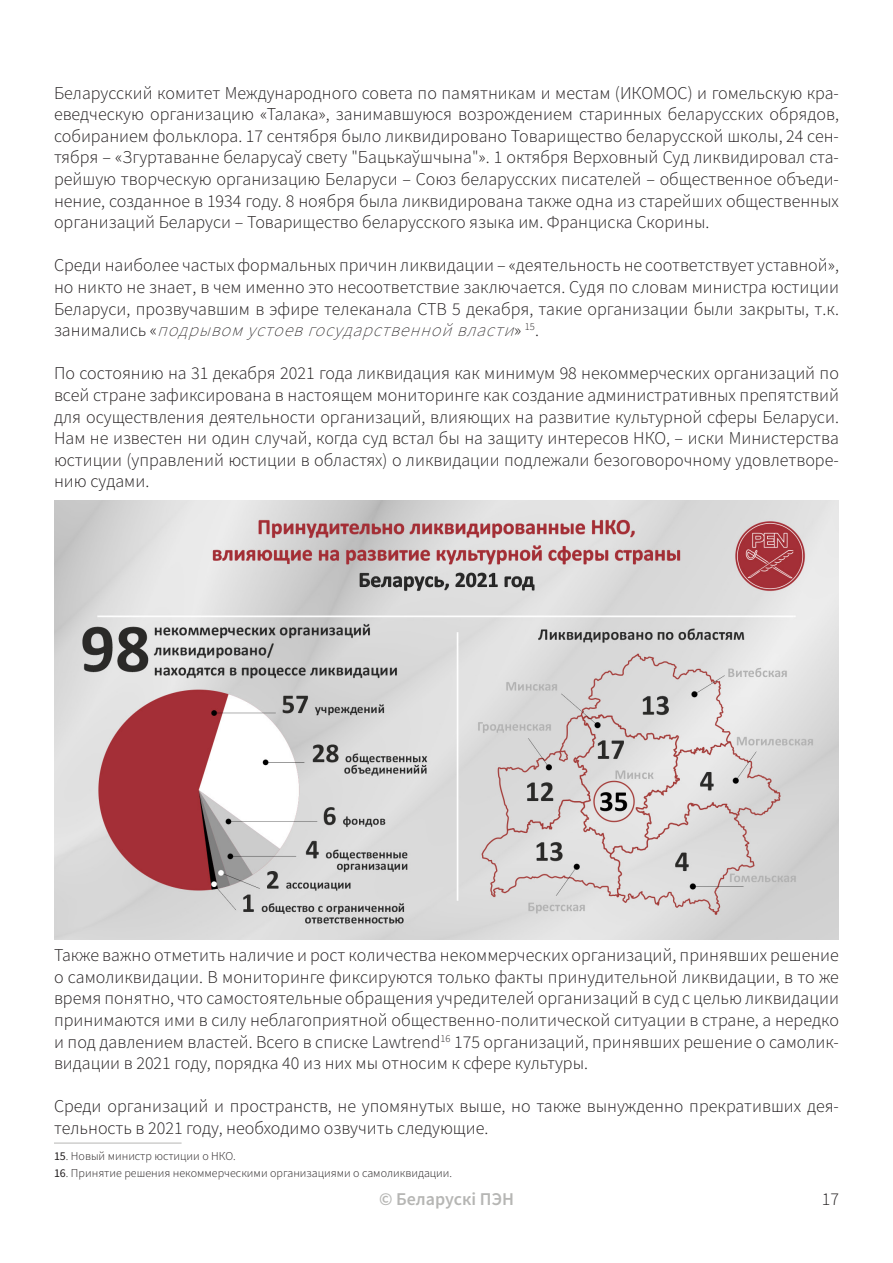
<style>
.page{position:relative;width:893px;height:1263px;background:#fff}
.page>*{position:absolute;margin:0;border:0;box-sizing:border-box;transform-origin:0 0}
.t1{font:18px/21.6px "Source Sans Variable";letter-spacing:.005em;color:#231f20;text-align:justify}
.t2{font:18px "Source Sans Variable";letter-spacing:.03em;color:#b6b6b4}
.Зноска{font:12px "Source Sans Variable";letter-spacing:.005em;color:#231f20}
.s1{font-style:italic}
</style>
<div class="page">
<img style="left:54px;top:500px;width:785px;height:440px">
<hr style="left:54px;top:1143px;width:128px;height:1px;background:#b6b6b4">
<p class="t1" style="left:54px;top:82px;width:786px">Беларусский комитет Международного совета по памятникам и местам (ИКОМОС) и гомельскую кра&shy;еведческую организацию «Талака», занимавшуюся возрождением старинных беларусских обрядов, собиранием фольклора. 17 сентября было ликвидировано Товарищество беларусской школы, 24 сен&shy;тября – «Згуртаванне беларусаў свету "Бацькаўшчына"». 1 октября Верховный Суд ликвидировал ста&shy;рейшую творческую организацию Беларуси – Союз беларусских писателей – общественное объеди&shy;нение, созданное в 1934 году. 8 ноября была ликвидирована также одна из старейших общественных организаций Беларуси – Товарищество беларусского языка им. Франциска Скорины.</p>
<p class="t1" style="left:54px;top:255px;width:786px">Среди наиболее частых формальных причин ликвидации – «деятельность не соответствует уставной», но никто не знает, в чем именно это несоответствие заключается. Судя по словам министра юстиции Беларуси, прозвучавшим в эфире телеканала СТВ 5 декабря, такие организации были закрыты, т.к. з а н и м а л и с ь « <span class="s1">подрывом устоевгосударственнойвласти</span>» <sup>1</sup> <sup>5</sup> .</p>
<p class="t1" style="left:54px;top:363px;width:786px">По состоянию на 31 декабря 2021 года ликвидация как минимум 98 некоммерческих организаций по всей стране зафиксирована в настоящем мониторинге как создание административных препятствий для осуществления деятельности организаций, влияющих на развитие культурной сферы Беларуси.<br>Нам не известен ни один случай, когда суд встал бы на защиту интересов НКО, – иски Министерства юстиции (управлений юстиции в областях) о ликвидации подлежали безоговорочному удовлетворе&shy;нию судами.</p>
<p class="t1" style="left:54px;top:944px;width:786px">Также важно отметить наличие и рост количества некоммерческих организаций, принявших решение о самоликвидации. В мониторинге фиксируются только факты принудительной ликвидации, в то же время понятно, что самостоятельные обращения учредителей организаций в суд с целью ликвидации принимаются ими в силу неблагоприятной общественно-политической ситуации в стране, а нередко и под давлением властей. Всего в списке Lawtrend<sup>16</sup> 175 организаций, принявших решение о самолик&shy;видации в 2021 году, порядка 40 из них мы относим к сфере культуры.</p>
<p class="t1" style="left:54px;top:1096px;width:786px">Среди организаций и пространств, не упомянутых выше, но также вынужденно прекративших дея&shy;тельность в 2021 году, необходимо озвучить следующие.</p>
<p class="Зноска" style="left:54px;top:1149px;width:183px">15. Новый министр юстиции о НКО.</p>
<p class="Зноска" style="left:54px;top:1166px;width:400px">16. Принятие решения некоммерческими организациями о самоликвидации.</p>
<p class="t2" style="left:379px;top:1188px;width:136px">© Беларускі ПЭН</p>
<p class="t1" style="left:822px;top:1189px;width:19px">17</p>
</div>
